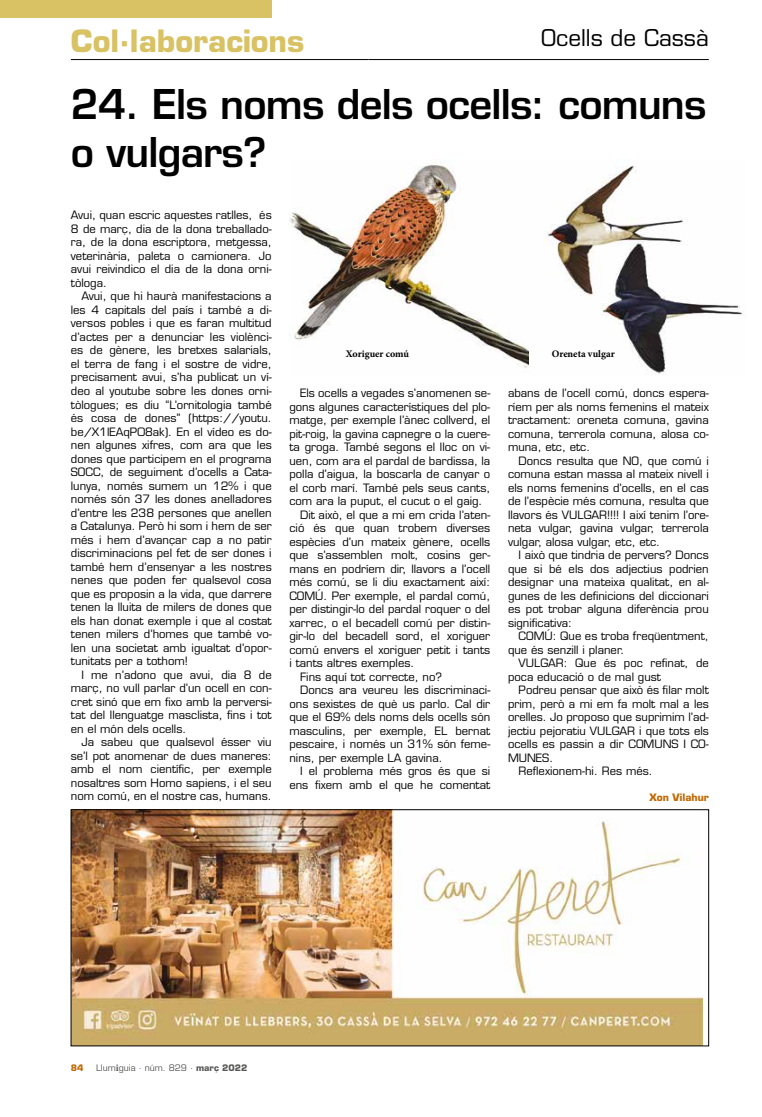
<style>
.page{position:relative;width:762px;height:1117px;background:#fff}
.page>*{position:absolute;margin:0;border:0;box-sizing:border-box;transform-origin:0 0}
.t1{font:600 40px/48px "Eurostile LT Std";letter-spacing:-.02em;color:#000}
.t2{font:700 30px "Eurostile LT Std";color:#d8c264}
.t3{font:22.5px "Eurostile LT Std";color:#000}
.t4{font:11.25px/13.5px "Eurostile LT Std";color:#000;text-align:justify}
.t5{font:700 10px "Minion Pro";color:#000}
.t6{font:700 10px "Eurostile LT Std";color:#c36800}
.t7{font:8.75px "Eurostile LT Std";color:#575756}
.t8{font:700 8.75px "Eurostile LT Std";color:#c36800}
.s1{font-family:"Minion Pro";font-weight:700;font-size:10px}
.s2{font-weight:700}
</style>
<div class="page">
<div style="left:0;top:0;width:272px;height:18px;background:#d8c264"></div>
<hr style="left:71px;top:59px;width:298px;height:1px;background:#000">
<hr style="left:369px;top:59px;width:340px;height:1px;background:#000">
<img style="left:289px;top:164px;width:454px;height:210px">
<img style="left:73px;top:811px;width:629px;height:232px">
<div style="left:71px;top:809px;width:638px;height:236px;border:1px solid #000"></div>
<h2 class="t2" style="left:71px;top:22px;width:235px">Col·laboracions</h2>
<h3 class="t3" style="left:541px;top:24px;width:169px">Ocells de Cassà</h3>
<h1 class="t1" style="left:71px;top:80px;width:637px">24. Els noms dels ocells: comuns o vulgars?</h1>
<p class="t4" style="left:71px;top:208px;width:202px">Avui, quan escric aquestes ratlles, és 8 de març, dia de la dona treballado&shy;ra, de la dona escriptora, metgessa, veterinària, paleta o camionera. Jo avui reivindico el dia de la dona orni&shy;tòloga.</p>
<p class="t4" style="left:71px;top:289px;width:202px;text-indent:11px">Avui, que hi haurà manifestacions a les 4 capitals del país i també a di&shy;versos pobles i que es faran multitud d’actes per a denunciar les violènci&shy;es de gènere, les bretxes salarials, el terra de fang i el sostre de vidre, precisament avui, s’ha publicat un ví&shy;deo al youtube sobre les dones orni&shy;tòlogues; es diu “L’ornitologia també és cosa de dones” (https://youtu. be/X1lEAqP08ak). En el vídeo es do&shy;nen algunes xifres, com ara que les dones que participem en el programa SOCC, de seguiment d’ocells a Cata&shy;lunya, només sumem un 12% i que només són 37 les dones anelladores d’entre les 238 persones que anellen a Catalunya. Però hi som i hem de ser més i hem d’avançar cap a no patir discriminacions pel fet de ser dones i també hem d’ensenyar a les nostres nenes que poden fer qualsevol cosa que es proposin a la vida, que darrere tenen la lluita de milers de dones que els han donat exemple i que al costat tenen milers d’homes que també vo&shy;len una societat amb igualtat d’opor&shy;tunitats per a tothom!</p>
<p class="t4" style="left:71px;top:667px;width:202px;text-indent:11px">I me n’adono que avui, dia 8 de març, no vull parlar d’un ocell en con&shy;cret sinó que em fixo amb la perversi&shy;tat del llenguatge masclista, fins i tot en el món dels ocells.</p>
<p class="t4" style="left:71px;top:735px;width:202px;text-indent:11px">Ja sabeu que qualsevol ésser viu se’l pot anomenar de dues maneres: amb el nom científic, per exemple nosaltres som Homo sapiens, i el seu nom comú, en el nostre cas, humans.</p>
<p class="t5" style="left:346px;top:346px;width:65px">Xoriguer comú</p>
<p class="t5" style="left:552px;top:346px;width:64px">Oreneta vulgar</p>
<p class="t4" style="left:300px;top:386px;width:192px">Els ocells a vegades s’anomenen se-</p>
<p class="t4" style="left:289px;top:399px;width:202px">gons algunes característiques del plo-</p>
<p class="t4" style="left:289px;top:413px;width:202px">matge, per exemple l’ànec collverd, el</p>
<p class="t4" style="left:289px;top:426px;width:202px">pit-roig, la gavina capnegre o la cuere-</p>
<p class="t4" style="left:289px;top:440px;width:202px">ta groga. També segons el lloc on vi-</p>
<p class="t4" style="left:289px;top:453px;width:202px">uen, com ara el pardal de bardissa, la</p>
<p class="t4" style="left:289px;top:467px;width:202px">polla d’aigua, la boscarla de canyar o</p>
<p class="t4" style="left:289px;top:480px;width:202px">el corb marí. També pels seus cants,</p>
<p class="t4" style="left:289px;top:494px;width:195px">com ara la puput, el cucut o el gaig.</p>
<p class="t4" style="left:300px;top:507px;width:192px">Dit això, el que a mi em crida l’aten-</p>
<p class="t4" style="left:289px;top:521px;width:202px">ció és que quan trobem diverses</p>
<p class="t4" style="left:289px;top:534px;width:202px">espècies d’un mateix gènere, ocells</p>
<p class="t4" style="left:289px;top:548px;width:202px">que s’assemblen molt, cosins ger-</p>
<p class="t4" style="left:289px;top:561px;width:202px">mans en podríem dir, llavors a l’ocell</p>
<p class="t4" style="left:289px;top:575px;width:202px">més comú, se li diu exactament així:</p>
<p class="t4" style="left:289px;top:588px;width:202px">COMÚ. Per exemple, el pardal comú,</p>
<p class="t4" style="left:289px;top:602px;width:202px">per distingir-lo del pardal roquer o del</p>
<p class="t4" style="left:289px;top:615px;width:202px">xarrec, o el becadell comú per distin-</p>
<p class="t4" style="left:289px;top:629px;width:202px">gir-lo del becadell sord, el xoriguer</p>
<p class="t4" style="left:289px;top:642px;width:202px">comú envers el xoriguer petit i tants</p>
<p class="t4" style="left:289px;top:656px;width:126px">i tants altres exemples.</p>
<p class="t4" style="left:300px;top:669px;width:143px">Fins aquí tot correcte, no?</p>
<p class="t4" style="left:300px;top:683px;width:192px">Doncs ara veureu les discriminaci-</p>
<p class="t4" style="left:289px;top:696px;width:202px">ons sexistes de què us parlo. Cal dir</p>
<p class="t4" style="left:289px;top:710px;width:202px">que el 69% dels noms dels ocells són</p>
<p class="t4" style="left:289px;top:723px;width:202px">masculins, per exemple, EL bernat</p>
<p class="t4" style="left:289px;top:737px;width:202px">pescaire, i només un 31% són feme-</p>
<p class="t4" style="left:289px;top:750px;width:155px">nins, per exemple LA gavina.</p>
<p class="t4" style="left:300px;top:764px;width:192px">I el problema més gros és que si</p>
<p class="t4" style="left:289px;top:777px;width:202px">ens fixem amb el que he comentat</p>
<p class="t4" style="left:508px;top:386px;width:202px">abans de l’ocell comú, doncs espera&shy;ríem per als noms femenins el mateix tractament: oreneta comuna, gavina comuna, terrerola comuna, alosa co&shy;muna, etc, etc.</p>
<p class="t4" style="left:508px;top:453px;width:202px;text-indent:11px">Doncs resulta que NO, que comú i comuna estan massa al mateix nivell i els noms femenins d’ocells, en el cas de l’espècie més comuna, resulta que llavors és VULGAR!!!! I així tenim l’ore&shy;neta vulgar, gavina vulgar, terrerola vulgar, alosa vulgar, etc, etc.</p>
<p class="t4" style="left:508px;top:548px;width:202px;text-indent:11px">I això que tindria de pervers? Doncs que si bé els dos adjectius podrien designar una mateixa qualitat, en al&shy;gunes de les definicions del diccionari es pot trobar alguna diferència prou significativa:</p>
<p class="t4" style="left:508px;top:629px;width:202px;text-indent:11px">COMÚ: Que es troba freqüentment, que és senzill i planer.</p>
<p class="t4" style="left:508px;top:656px;width:202px;text-indent:11px">VULGAR: Que és poc refinat, de poca educació o de mal gust</p>
<p class="t4" style="left:519px;top:683px;width:192px">Podreu pensar que això és filar molt</p>
<p class="t4" style="left:508px;top:696px;width:202px">prim, però a mi em fa molt mal a les</p>
<p class="t4" style="left:508px;top:710px;width:202px">orelles. Jo proposo que suprimim l’ad-</p>
<p class="t4" style="left:508px;top:723px;width:202px">jectiu pejoratiu VULGAR i que tots els</p>
<p class="t4" style="left:508px;top:737px;width:202px">ocells es passin a dir COMUNS I CO-</p>
<p class="t4" style="left:508px;top:750px;width:47px">MUNES.</p>
<p class="t4" style="left:519px;top:764px;width:135px">Reflexionem-hi. Res més.</p>
<p class="t6" style="left:649px;top:790px;width:61px">Xon Vilahur</p>
<p class="t8" style="left:71px;top:1062px;width:14px">84</p>
<p class="t7" style="left:96px;top:1062px;width:153px">Llum<span class="s1">i</span>guia · núm. 829 · <span class="s2">març 2022</span></p>
</div>
